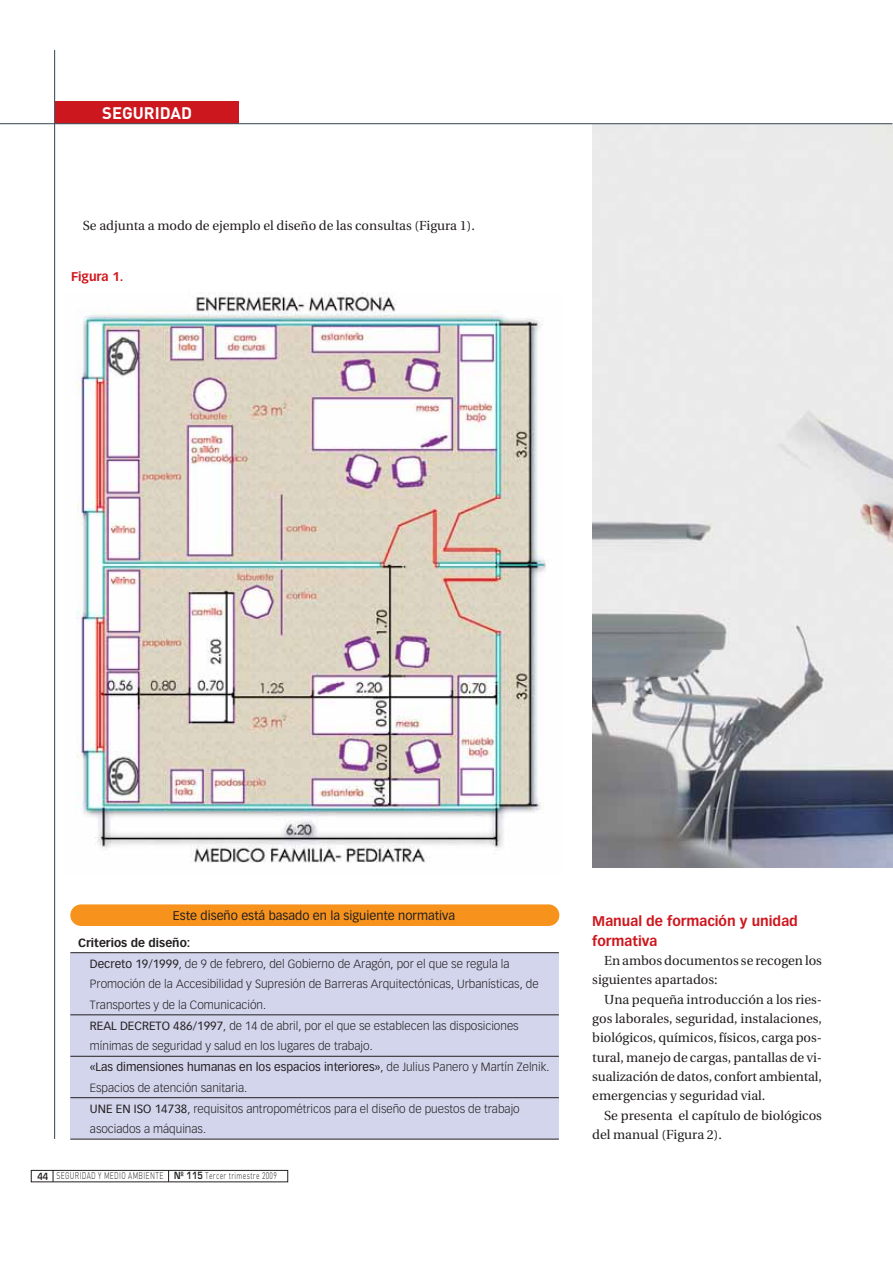
<style>
.page{position:relative;width:893px;height:1263px;background:#fff}
.page>*{position:absolute;margin:0;border:0;box-sizing:border-box;transform-origin:0 0}
.t1{font:700 16.5px "DIN";color:#fff}
.t2{font:700 13.8px/19.4px "Vectora LT";color:#cd171e}
.t3{font:13.05px/19.4px "Utopia";color:#231f20}
.t4{font:12.45px "Vectora LT";color:#231f20}
.t5{font:700 12.45px "Vectora LT";color:#cd171e}
.t6{font:300 11.7px/20.7px "Vectora LT";color:#231f20}
.t7{font:300 9.6px "DIN";letter-spacing:.05em;color:#231f20;scale:.7 1}
.s1{font-weight:700}
.s2{font-weight:400}
.s3{font-family:"Eurostile";font-weight:600}
</style>
<div class="page">
<div style="left:55px;top:102px;width:184px;height:22px;background:#cd171e"></div>
<hr style="left:54px;top:50px;width:1px;height:1089px;background:#45555f">
<div style="left:31px;top:1170px;width:257px;height:12px;border:1px solid #231f20"></div>
<svg style="left:53px;top:1170px;width:1px;height:12px"></svg>
<svg style="left:168px;top:1170px;width:1px;height:12px"></svg>
<img style="left:76px;top:292px;width:470px;height:571px">
<div style="left:70px;top:953px;width:489px;height:185px;background:#d2d5ec"></div>
<hr style="left:70px;top:952px;width:489px;height:1px;background:#231f20">
<hr style="left:70px;top:1015px;width:489px;height:1px;background:#231f20">
<hr style="left:70px;top:1056px;width:489px;height:1px;background:#231f20">
<hr style="left:70px;top:1097px;width:489px;height:1px;background:#231f20">
<hr style="left:70px;top:1139px;width:489px;height:1px;background:#231f20">
<div style="left:70px;top:904px;width:489px;height:22px;background:#f7931d;border-radius:11px"></div>
<img style="left:592px;top:125px;width:301px;height:742px">
<hr style="left:0;top:123px;width:892px;height:1px;background:#455560">
<h1 class="t1" style="left:102px;top:108px;width:91px">SEGURIDAD</h1>
<p class="t3" style="left:83px;top:217px;width:393px">Se adjunta a modo de ejemplo el diseño de las consultas (Figura 1).</p>
<p class="t5" style="left:71px;top:271px;width:54px">Figura 1.</p>
<p class="t4" style="left:173px;top:910px;width:284px">Este diseño está basado en la siguiente normativa</p>
<p class="t6" style="left:90px;top:933px;width:461px;text-indent:-12px"><span class="s1">Criterios de diseño:<br></span><span class="s2">Decreto 19/1999</span>, de 9 de febrero, del Gobierno de Aragón, por el que se regula la Promoción de la Accesibilidad y Supresión de Barreras Arquitectónicas, Urbanísticas, de Transportes y de la Comunicación.<br><span class="s2">REAL DECRETO 486/1997</span>, de 14 de abril, por el que se establecen las disposiciones mínimas de seguridad y salud en los lugares de trabajo.<br><span class="s2">«Las dimensiones humanas en los espacios interiores»</span>, de Julius Panero y Martín Zelnik.<br>Espacios de atención sanitaria.<br><span class="s2">UNE EN ISO 14738</span>, requisitos antropométricos para el diseño de puestos de trabajo asociados a máquinas.</p>
<p class="t7" style="left:37px;top:1173px;width:344px"><span class="s3">44</span> SEGURIDAD Y MEDIO AMBIENTE <span class="s3">Nº 115</span> Tercer trimestre 2009</p>
<p class="t2" style="left:592px;top:913px;width:207px">Manual de formación y unidad formativa</p>
<p class="t3" style="left:592px;top:952px;width:231px;text-indent:12px">En ambos documentos se recogen los siguientes apartados:</p>
<p class="t3" style="left:592px;top:991px;width:231px;text-align:justify;text-indent:12px">Una pequeña introducción a los ries&shy;gos laborales, seguridad, instalaciones, biológicos, químicos, físicos, carga pos&shy;tural, manejo de cargas, pantallas de vi&shy;sualización de datos, confort ambiental, emergencias y seguridad vial.</p>
<p class="t3" style="left:592px;top:1107px;width:231px;text-indent:12px">Se presenta el capítulo de biológicos del manual (Figura 2).</p>
</div>
